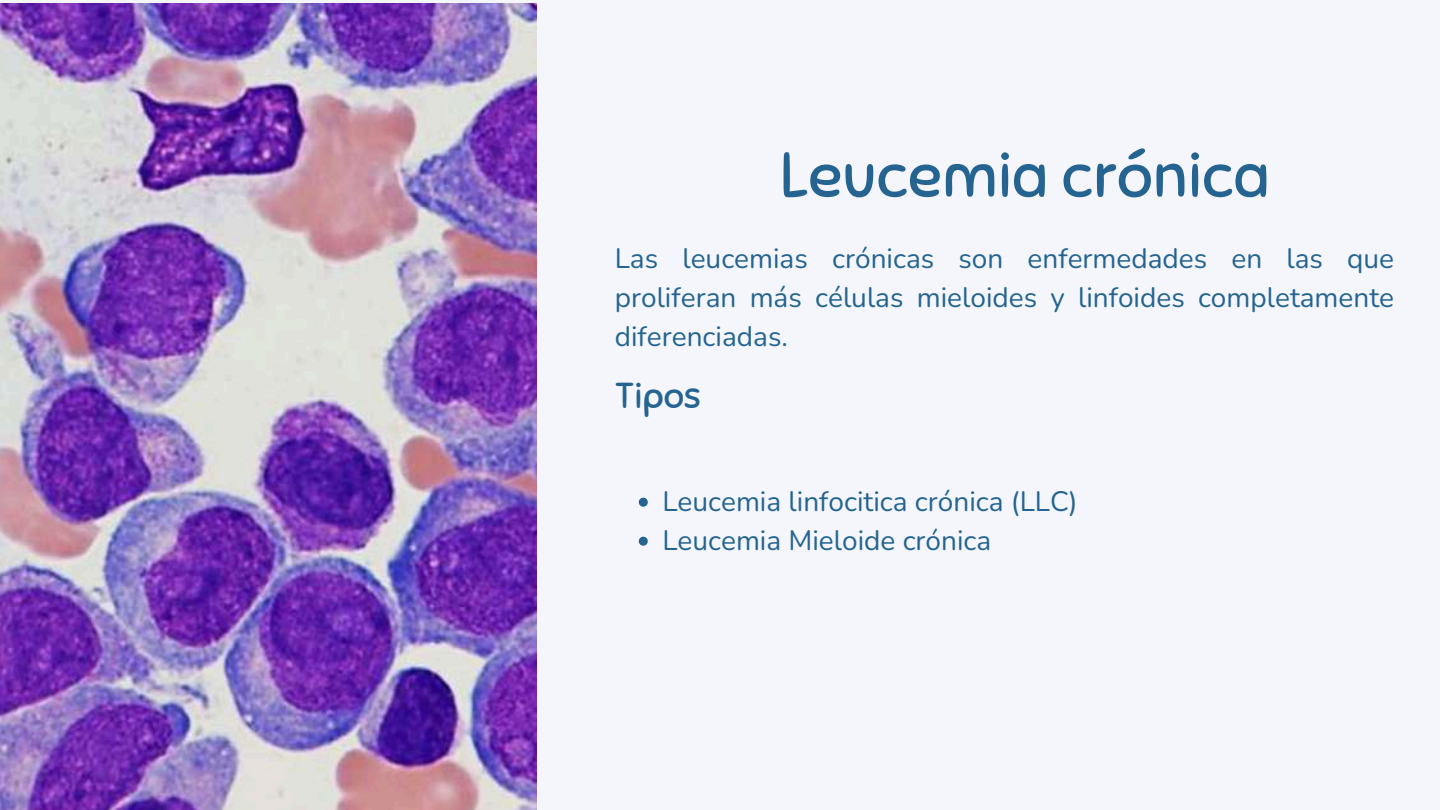
<style>
.page{position:relative;width:1440px;height:810px;background:#f4f6fc}
.page>*{position:absolute;margin:0;border:0;box-sizing:border-box;transform-origin:0 0}
.t1{font:63.3px "Sniglet";color:#256490}
.t2{font:36px "Sniglet";color:#256490}
.t3{font:28px/39px "Nunito";color:#256490;text-align:justify}
</style>
<div class="page">
<img style="left:0;top:4px;width:537px;height:806px">
<svg style="left:639px;top:498px;width:9px;height:9px"></svg>
<svg style="left:639px;top:537px;width:9px;height:9px"></svg>
<h1 class="t1" style="left:780px;top:136px;width:492px">Leucemia crónica</h1>
<p class="t3" style="left:615px;top:240px;width:781px">Las leucemias crónicas son enfermedades en las que proliferan más células mieloides y linfoides completamente diferenciadas.</p>
<p class="t2" style="left:615px;top:374px;width:87px">Tipos</p>
<p class="t3" style="left:662px;top:482px;width:417px">Leucemia linfocitica crónica (LLC)<br>Leucemia Mieloide crónica</p>
</div>
